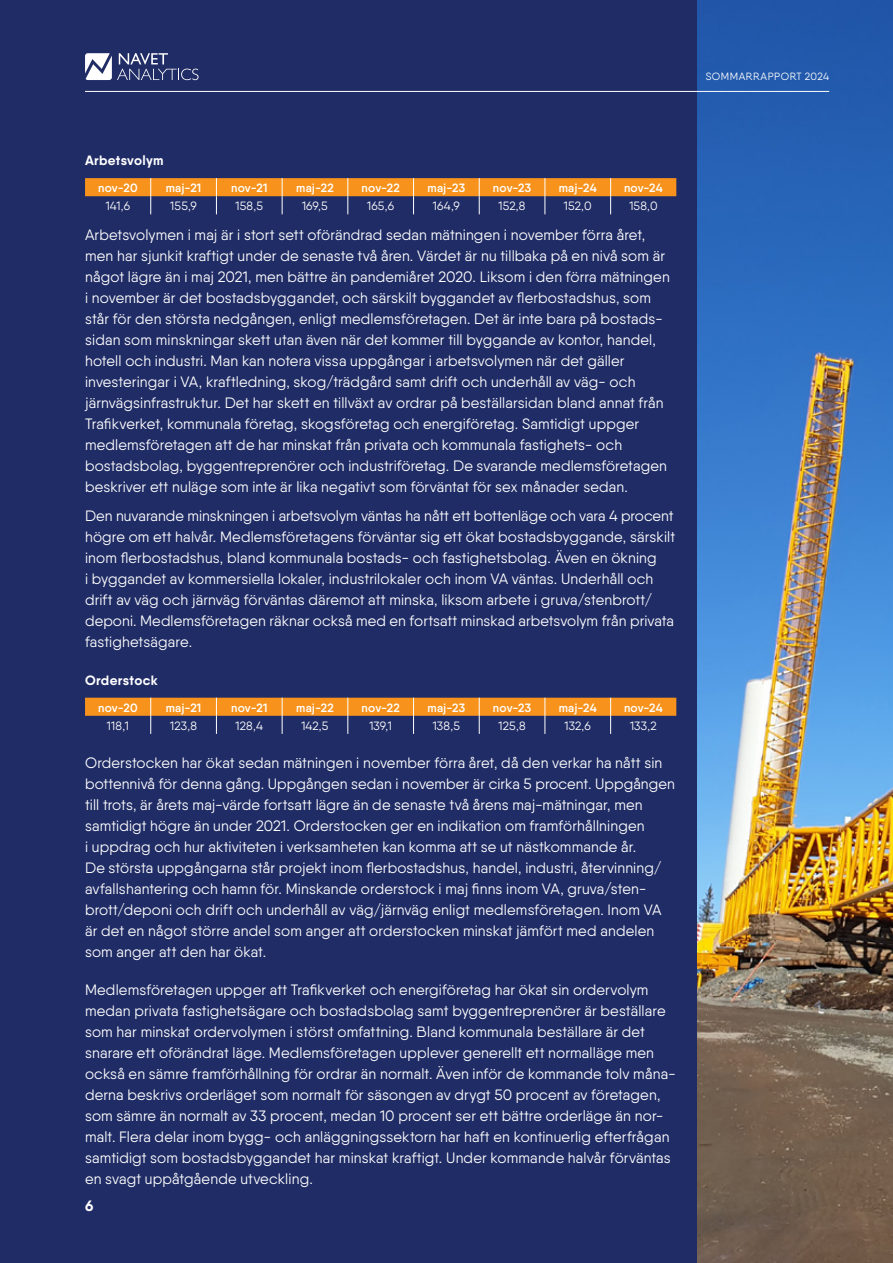
<style>
.page{position:relative;width:893px;height:1263px;background:#202c65}
.page>*{position:absolute;margin:0;border:0;box-sizing:border-box;transform-origin:0 0}
.t1{font:15px/21px "Qanelas";letter-spacing:.01em;color:#fff}
.t2{font:700 15px "Qanelas";color:#fff}
.t3{font:700 13.5px "Qanelas";letter-spacing:.025em;color:#fff}
.t4{font:600 12px "Qanelas";letter-spacing:.015em;color:#fff}
.t5{font:12px "Qanelas";color:#fff}
.t6{font:10.5px "Qanelas";letter-spacing:.045em;color:#fff}
</style>
<div class="page">
<svg style="left:85px;top:53px;width:114px;height:27px"></svg>
<img style="left:697px;top:0;width:196px;height:1263px">
<svg style="left:85px;top:178px;width:591px;height:36px"></svg>
<svg style="left:85px;top:698px;width:591px;height:36px"></svg>
<hr style="left:85px;top:91px;width:744px;height:1px;background:#fff">
<p class="t3" style="left:85px;top:152px;width:80px">Arbetsvolym</p>
<p class="t4" style="left:98px;top:180px;width:41px">nov-20</p>
<p class="t4" style="left:166px;top:180px;width:37px">maj-21</p>
<p class="t4" style="left:231px;top:180px;width:38px">nov-21</p>
<p class="t4" style="left:296px;top:180px;width:39px">maj-22</p>
<p class="t4" style="left:362px;top:180px;width:40px">nov-22</p>
<p class="t4" style="left:428px;top:180px;width:39px">maj-23</p>
<p class="t4" style="left:493px;top:180px;width:40px">nov-23</p>
<p class="t4" style="left:559px;top:180px;width:40px">maj-24</p>
<p class="t4" style="left:624px;top:180px;width:40px">nov-24</p>
<p class="t5" style="left:106px;top:199px;width:26px">141,6</p>
<p class="t5" style="left:170px;top:199px;width:28px">155,9</p>
<p class="t5" style="left:235px;top:199px;width:29px">158,5</p>
<p class="t5" style="left:302px;top:199px;width:27px">169,5</p>
<p class="t5" style="left:367px;top:199px;width:29px">165,6</p>
<p class="t5" style="left:433px;top:199px;width:28px">164,9</p>
<p class="t5" style="left:499px;top:199px;width:28px">152,8</p>
<p class="t5" style="left:564px;top:199px;width:29px">152,0</p>
<p class="t5" style="left:629px;top:199px;width:30px">158,0</p>
<p class="t1" style="left:85px;top:224px;width:586px">Arbetsvolymen i maj är i stort sett oförändrad sedan mätningen i november förra året, men har sjunkit kraftigt under de senaste två åren. Värdet är nu tillbaka på en nivå som är något lägre än i maj 2021, men bättre än pandemiåret 2020. Liksom i den förra mätningen i november är det bostadsbyggandet, och särskilt byggandet av flerbostadshus, som står för den största nedgången, enligt medlemsföretagen. Det är inte bara på bostads&shy;sidan som minskningar skett utan även när det kommer till byggande av kontor, handel, hotell och industri. Man kan notera vissa uppgångar i arbetsvolymen när det gäller investeringar i VA, kraftledning, skog/trädgård samt drift och underhåll av väg- och järnvägsinfrastruktur. Det har skett en tillväxt av ordrar på beställarsidan bland annat från Trafikverket, kommunala företag, skogsföretag och energiföretag. Samtidigt uppger medlemsföretagen att de har minskat från privata och kommunala fastighets- och bostadsbolag, byggentreprenörer och industriföretag. De svarande medlemsföretagen beskriver ett nuläge som inte är lika negativt som förväntat för sex månader sedan.</p>
<p class="t1" style="left:85px;top:505px;width:592px">Den nuvarande minskningen i arbetsvolym väntas ha nått ett bottenläge och vara 4 procent högre om ett halvår. Medlemsföretagens förväntar sig ett ökat bostadsbyggande, särskilt inom flerbostadshus, bland kommunala bostads- och fastighetsbolag. Även en ökning<br>i byggandet av kommersiella lokaler, industrilokaler och inom VA väntas. Underhåll och drift av väg och järnväg förväntas däremot att minska, liksom arbete i gruva/stenbrott/ deponi. Medlemsföretagen räknar också med en fortsatt minskad arbetsvolym från privata fastighetsägare.</p>
<p class="t3" style="left:85px;top:672px;width:74px">Orderstock</p>
<p class="t4" style="left:98px;top:700px;width:41px">nov-20</p>
<p class="t4" style="left:166px;top:700px;width:37px">maj-21</p>
<p class="t4" style="left:231px;top:700px;width:38px">nov-21</p>
<p class="t4" style="left:296px;top:700px;width:39px">maj-22</p>
<p class="t4" style="left:362px;top:700px;width:40px">nov-22</p>
<p class="t4" style="left:428px;top:700px;width:39px">maj-23</p>
<p class="t4" style="left:493px;top:700px;width:40px">nov-23</p>
<p class="t4" style="left:559px;top:700px;width:40px">maj-24</p>
<p class="t4" style="left:624px;top:700px;width:40px">nov-24</p>
<p class="t5" style="left:107px;top:718px;width:23px">118,1</p>
<p class="t5" style="left:170px;top:718px;width:28px">123,8</p>
<p class="t5" style="left:236px;top:718px;width:29px">128,4</p>
<p class="t5" style="left:301px;top:718px;width:29px">142,5</p>
<p class="t5" style="left:369px;top:718px;width:24px">139,1</p>
<p class="t5" style="left:433px;top:718px;width:29px">138,5</p>
<p class="t5" style="left:499px;top:718px;width:29px">125,8</p>
<p class="t5" style="left:565px;top:718px;width:28px">132,6</p>
<p class="t5" style="left:630px;top:718px;width:28px">133,2</p>
<p class="t1" style="left:85px;top:752px;width:591px">Orderstocken har ökat sedan mätningen i november förra året, då den verkar ha nått sin bottennivå för denna gång. Uppgången sedan i november är cirka 5 procent. Uppgången till trots, är årets maj-värde fortsatt lägre än de senaste två årens maj-mätningar, men samtidigt högre än under 2021. Orderstocken ger en indikation om framförhållningen<br>i uppdrag och hur aktiviteten i verksamheten kan komma att se ut nästkommande år.<br>De största uppgångarna står projekt inom flerbostadshus, handel, industri, återvinning/ avfallshantering och hamn för. Minskande orderstock i maj finns inom VA, gruva/sten&shy;brott/deponi och drift och underhåll av väg/järnväg enligt medlemsföretagen. Inom VA är det en något större andel som anger att orderstocken minskat jämfört med andelen som anger att den har ökat.</p>
<p class="t1" style="left:85px;top:979px;width:592px">Medlemsföretagen uppger att Trafikverket och energiföretag har ökat sin ordervolym medan privata fastighetsägare och bostadsbolag samt byggentreprenörer är beställare som har minskat ordervolymen i störst omfattning. Bland kommunala beställare är det snarare ett oförändrat läge. Medlemsföretagen upplever generellt ett normalläge men också en sämre framförhållning för ordrar än normalt. Även inför de kommande tolv måna&shy;derna beskrivs orderläget som normalt för säsongen av drygt 50 procent av företagen, som sämre än normalt av 33 procent, medan 10 procent ser ett bättre orderläge än nor&shy;malt. Flera delar inom bygg- och anläggningssektorn har haft en kontinuerlig efterfrågan samtidigt som bostadsbyggandet har minskat kraftigt. Under kommande halvår förväntas en svagt uppåtgående utveckling.</p>
<p class="t2" style="left:85px;top:1196px;width:10px">6</p>
<p class="t6" style="left:706px;top:70px;width:125px">SOMMARRAPPORT 2024</p>
</div>
